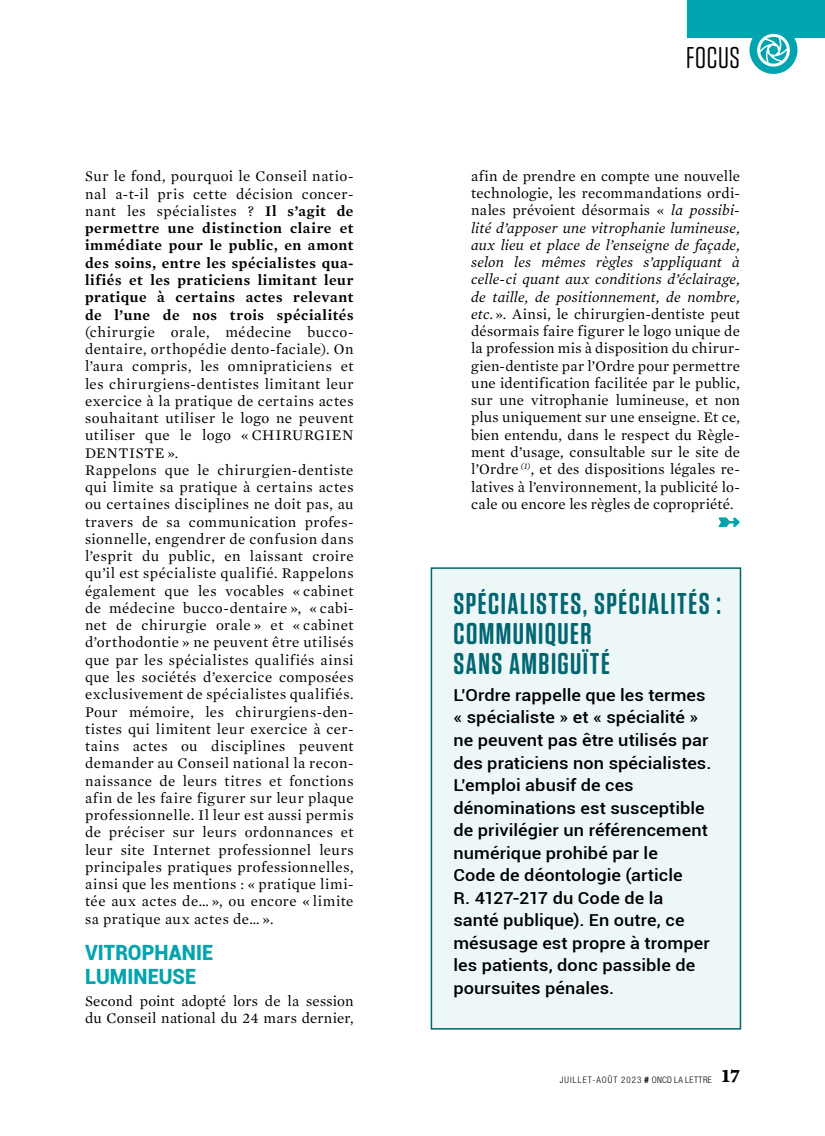
<style>
.page{position:relative;width:825px;height:1136px;background:#fff}
.page>*{position:absolute;margin:0;border:0;box-sizing:border-box;transform-origin:0 0}
.t1{font:600 30px/30px "Tungsten Rounded";letter-spacing:.05em;color:#006671}
.t2{font:30px "Tungsten Rounded";letter-spacing:.025em;color:#000}
.t3{font:900 21px/24px "Roboto";letter-spacing:.005em;color:#00a4af;scale:.95 1}
.t4{font:500 16.5px/22.5px "Roboto";letter-spacing:.005em;color:#000;scale:1.1 1}
.t5{font:15px/17.2px "Mercury Text G1";letter-spacing:.03em;color:#000}
.t6{font:600 15px/17.2px "Mercury Text G1";letter-spacing:.035em;color:#000;text-align:justify}
.t7{font:15px/17.2px "Mercury Text G1";letter-spacing:.01em;color:#000}
.t8{font:300 condensed 9px "Helvetica Neue LT Std";letter-spacing:.11em;color:#000}
.s1{font-weight:400}
.s2{font-style:italic}
.s3{font-family:"Helvetica Neue";font-weight:700;font-style:italic;font-stretch:normal}
</style>
<div class="page">
<div style="left:687px;top:0;width:138px;height:38px;background:#00a4af"></div>
<div style="left:749px;top:26px;width:48px;height:48px;background:#00a4af;border-radius:50%"></div>
<div style="left:757px;top:34px;width:33px;height:33px;border:3px solid #fff;border-radius:50%"></div>
<svg style="left:757px;top:35px;width:32px;height:30px"></svg>
<svg style="left:719px;top:517px;width:20px;height:10px"></svg>
<div style="left:431px;top:568px;width:309px;height:460px;background:#edf7f8"></div>
<div style="left:431px;top:567px;width:310px;height:462px;border:2px solid #006671"></div>
<p class="t6" style="left:85px;top:167px;width:270px"><span class="s1">Sur le fond, pourquoi le Conseil natio&shy;nal a-t-il pris cette décision concer&shy;nant les spécialistes ?</span> Il s’agit de permettre une distinction claire et immédiate pour le public, en amont des soins, entre les spécialistes qua&shy;lifiés et les praticiens limitant leur pratique à certains actes relevant de l’une de nos trois spécialités</p>
<p class="t5" style="left:85px;top:322px;width:270px">(chirurgie orale, médecine bucco&shy;dentaire, orthopédie dento-faciale). On l’aura compris, les omnipraticiens et les chirurgiens-dentistes limitant leur exercice à la pratique de certains actes souhaitant utiliser le logo ne peuvent utiliser que le logo « CHIRURGIEN DENTISTE ».<br>Rappelons que le chirurgien-dentiste qui limite sa pratique à certains actes ou certaines disciplines ne doit pas, au travers de sa communication profes&shy;sionnelle, engendrer de confusion dans l’esprit du public, en laissant croire qu’il est spécialiste qualifié. Rappelons également que les vocables « cabinet de médecine bucco-dentaire », « cabi&shy;net de chirurgie orale » et « cabinet d’orthodontie » ne peuvent être utilisés que par les spécialistes qualifiés ainsi que les sociétés d’exercice composées exclusivement de spécialistes qualifiés.<br>Pour mémoire, les chirurgiens-den&shy;tistes qui limitent leur exercice à cer&shy;tains actes ou disciplines peuvent demander au Conseil national la recon&shy;naissance de leurs titres et fonctions afin de les faire figurer sur leur plaque professionnelle. Il leur est aussi permis de préciser sur leurs ordonnances et leur site Internet professionnel leurs principales pratiques professionnelles, ainsi que les mentions : « pratique limi&shy;tée aux actes de… », ou encore « limite sa pratique aux actes de… ».</p>
<h2 class="t3" style="left:85px;top:940px;width:136px">VITROPHANIE<br>LUMINEUSE</h2>
<p class="t7" style="left:85px;top:991px;width:270px">Second point adopté lors de la session du Conseil national du 24 mars dernier,</p>
<h1 class="t2" style="left:686px;top:42px;width:55px">FOCUS</h1>
<p class="t5" style="left:471px;top:166px;width:270px;text-align:justify">afin de prendre en compte une nouvelle technologie, les recommandations ordi&shy;nales prévoient désormais « <span class="s2">la possibi&shy;lité d’apposer une vitrophanie lumineuse, aux lieu et place de l’enseigne de façade, selon les mêmes règles s’appliquant à celle-ci quant aux conditions d’éclairage, de taille, de positionnement, de nombre, etc.</span> ». Ainsi, le chirurgien-dentiste peut désormais faire figurer le logo unique de la profession mis à disposition du chirur&shy;gien-dentiste par l’Ordre pour permettre une identification facilitée par le public, sur une vitrophanie lumineuse, et non plus uniquement sur une enseigne. Et ce, bien entendu, dans le respect du Règle&shy;ment d’usage, consultable sur le site de l’Ordre <sup>(1)</sup>, et des dispositions légales re&shy;latives à l’environnement, la publicité lo&shy;cale ou encore les règles de copropriété.</p>
<h1 class="t1" style="left:453px;top:589px;width:269px">SPÉCIALISTES, SPÉCIALITÉS :<br>COMMUNIQUER<br>SANS AMBIGUÏTÉ</h1>
<p class="t4" style="left:453px;top:683px;width:236px">L’Ordre rappelle que les termes « spécialiste » et « spécialité » ne peuvent pas être utilisés par des praticiens non spécialistes.<br>L’emploi abusif de ces dénominations est susceptible de privilégier un référencement numérique prohibé par le<br>Code de déontologie (article<br>R. 4127-217 du Code de la santé publique). En outre, ce mésusage est propre à tromper les patients, donc passible de poursuites pénales.</p>
<p class="t8" style="left:560px;top:1074px;width:182px">JUILLET-AOÛT 2023 <span class="s3">#</span> ONCD LA LETTRE <sup>17</sup></p>
</div>
